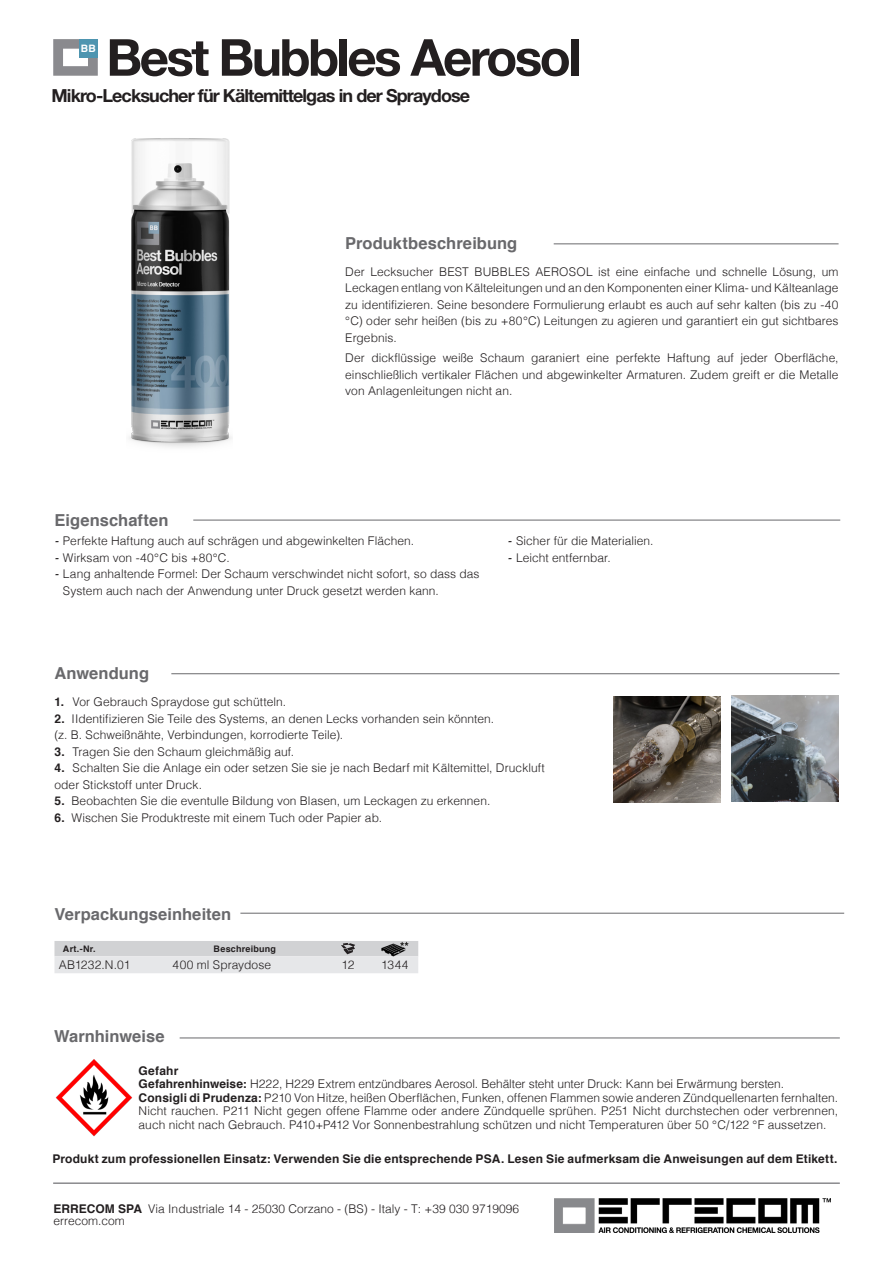
<style>
.page{position:relative;width:893px;height:1263px;background:#fff}
.page>*{position:absolute;margin:0;border:0;box-sizing:border-box;transform-origin:0 0}
.NOME_PRODOTTO{font:700 51px "Helvetica Neue";letter-spacing:-.05em;color:#231f20}
.t1{font:700 18px "Helvetica Neue LT Std";letter-spacing:-.05em;color:#231f20}
.t2{font:700 16.5px "Helvetica";color:#69696c}
.testi_tabella{font:300 12px/16.5px "Helvetica";letter-spacing:.005em;color:#231f20}
.t3{font:700 12px "Helvetica";letter-spacing:.015em;color:#231f20}
.INIZIALI_SIMBOLO_NER{font:700 10.2px "Helvetica";color:#fff}
.INTESTAZIONE_TABELLA{font:700 9px "Helvetica";letter-spacing:.025em;color:#231f20}
.s1{font-weight:400;font-style:italic}
.s2{font-weight:700}
</style>
<div class="page">
<img style="left:555px;top:1198px;width:276px;height:34px">
<hr style="left:53px;top:1182px;width:787px;height:2px;background:#8a8a8e">
<hr style="left:554px;top:244px;width:284px;height:1px;background:#69696c">
<hr style="left:193px;top:520px;width:647px;height:1px;background:#69696c">
<hr style="left:171px;top:673px;width:668px;height:1px;background:#69696c">
<svg style="left:53px;top:39px;width:45px;height:37px"></svg>
<div style="left:79px;top:39px;width:19px;height:19px;background:#4e95b0"></div>
<hr style="left:240px;top:913px;width:604px;height:1px;background:#69696c">
<svg style="left:54px;top:941px;width:364px;height:32px;background:#dbdcde"></svg>
<img style="left:381px;top:941px;width:28px;height:15px">
<img style="left:129px;top:138px;width:103px;height:310px">
<img style="left:731px;top:695px;width:107px;height:107px">
<img style="left:613px;top:696px;width:108px;height:106px">
<hr style="left:180px;top:1038px;width:660px;height:1px;background:#69696c">
<img style="left:55px;top:1059px;width:78px;height:77px">
<p class="INIZIALI_SIMBOLO_NER" style="left:81px;top:40px;width:16px">BB</p>
<p class="NOME_PRODOTTO" style="left:106px;top:18px;width:477px">Best Bubbles Aerosol</p>
<p class="t1" style="left:52px;top:84px;width:420px">Mikro-Lecksucher für Kältemittelgas in der Spraydose</p>
<p class="t2" style="left:54px;top:507px;width:116px">Eigenschaften</p>
<p class="t2" style="left:345px;top:229px;width:173px">Produktbeschreibung</p>
<p class="testi_tabella" style="left:345px;top:262px;width:495px;text-align:justify">Der Lecksucher BEST BUBBLES AEROSOL ist eine einfache und schnelle Lösung, um Leckagen entlang von Kälteleitungen und an den Komponenten einer Klima- und Kälteanlage zu identifizieren. Seine besondere Formulierung erlaubt es auch auf sehr kalten (bis zu -40 °C) oder sehr heißen (bis zu +80°C) Leitungen zu agieren und garantiert ein gut sichtbares Ergebnis.</p>
<p class="testi_tabella" style="left:345px;top:349px;width:495px;text-align:justify">Der dickflüssige weiße Schaum garaniert eine perfekte Haftung auf jeder Oberfläche, einschließlich vertikaler Flächen und abgewinkelter Armaturen. Zudem greift er die Metalle von Anlagenleitungen nicht an.</p>
<p class="testi_tabella" style="left:54px;top:532px;width:361px"><span class="s1">-</span> Perfekte Haftung auch auf schrägen und abgewinkelten Flächen.</p>
<p class="testi_tabella" style="left:54px;top:548px;width:177px"><span class="s1">-</span> Wirksam von -40°C bis +80°C.</p>
<p class="testi_tabella" style="left:63px;top:565px;width:418px;text-indent:-9px"><span class="s1">-</span> Lang anhaltende Formel: Der Schaum verschwindet nicht sofort, so dass das<br>System auch nach der Anwendung unter Druck gesetzt werden kann.</p>
<p class="t2" style="left:55px;top:660px;width:96px">Anwendung</p>
<p class="testi_tabella" style="left:507px;top:532px;width:148px"><span class="s1">-</span> Sicher für die Materialien.</p>
<p class="testi_tabella" style="left:507px;top:548px;width:105px"><span class="s1">-</span> Leicht entfernbar.</p>
<p class="testi_tabella" style="left:54px;top:693px;width:233px"><span class="s2">1.</span> Vor Gebrauch Spraydose gut schütteln.</p>
<p class="testi_tabella" style="left:54px;top:709px;width:441px"><span class="s2">2.</span> IIdentifizieren Sie Teile des Systems, an denen Lecks vorhanden sein könnten.</p>
<p class="testi_tabella" style="left:54px;top:726px;width:290px">(z. B. Schweißnähte, Verbindungen, korrodierte Teile).</p>
<p class="testi_tabella" style="left:54px;top:742px;width:241px"><span class="s2">3.</span> Tragen Sie den Schaum gleichmäßig auf.</p>
<p class="testi_tabella" style="left:54px;top:759px;width:492px"><span class="s2">4.</span> Schalten Sie die Anlage ein oder setzen Sie sie je nach Bedarf mit Kältemittel, Druckluft oder Stickstoff unter Druck.</p>
<p class="testi_tabella" style="left:54px;top:792px;width:437px"><span class="s2">5.</span> Beobachten Sie die eventulle Bildung von Blasen, um Leckagen zu erkennen.</p>
<p class="testi_tabella" style="left:54px;top:808px;width:329px"><span class="s2">6.</span> Wischen Sie Produktreste mit einem Tuch oder Papier ab.</p>
<p class="t2" style="left:54px;top:900px;width:178px">Verpackungseinheiten</p>
<p class="INTESTAZIONE_TABELLA" style="left:63px;top:941px;width:34px">Art.-Nr.</p>
<p class="INTESTAZIONE_TABELLA" style="left:214px;top:941px;width:64px">Beschreibung</p>
<p class="testi_tabella" style="left:59px;top:956px;width:73px">AB1232.N.01</p>
<p class="testi_tabella" style="left:173px;top:956px;width:100px">400 ml Spraydose</p>
<p class="testi_tabella" style="left:342px;top:956px;width:14px">12</p>
<p class="testi_tabella" style="left:381px;top:956px;width:29px">1344</p>
<p class="t2" style="left:54px;top:1023px;width:112px">Warnhinweise</p>
<p class="t3" style="left:139px;top:1061px;width:41px">Gefahr</p>
<p class="testi_tabella" style="left:139px;top:1075px;width:647px"><span class="s2">Gefahrenhinweise:</span> H222, H229 Extrem entzündbares Aerosol. Behälter steht unter Druck: Kann bei Erwärmung bersten.</p>
<p class="testi_tabella" style="left:139px;top:1090px;width:701px;line-height:13.5px;text-align:justify"><span class="s2">Consigli di Prudenza:</span> P210 Von Hitze, heißen Oberflächen, Funken, offenen Flammen sowie anderen Zündquellenarten fernhalten.<br>Nicht rauchen. P211 Nicht gegen offene Flamme oder andere Zündquelle sprühen. P251 Nicht durchstechen oder verbrennen, auch nicht nach Gebrauch. P410+P412 Vor Sonnenbestrahlung schützen und nicht Temperaturen über 50 °C/122 °F aussetzen.</p>
<p class="t3" style="left:52px;top:1149px;width:786px">Produkt zum professionellen Einsatz: Verwenden Sie die entsprechende PSA. Lesen Sie aufmerksam die Anweisungen auf dem Etikett.</p>
<p class="testi_tabella" style="left:54px;top:1201px;width:467px;line-height:12px"><span class="s2">ERRECOM SPA</span> Via Industriale 14 - 25030 Corzano - (BS) - Italy - T: +39 030 9719096 errecom.com</p>
</div>
